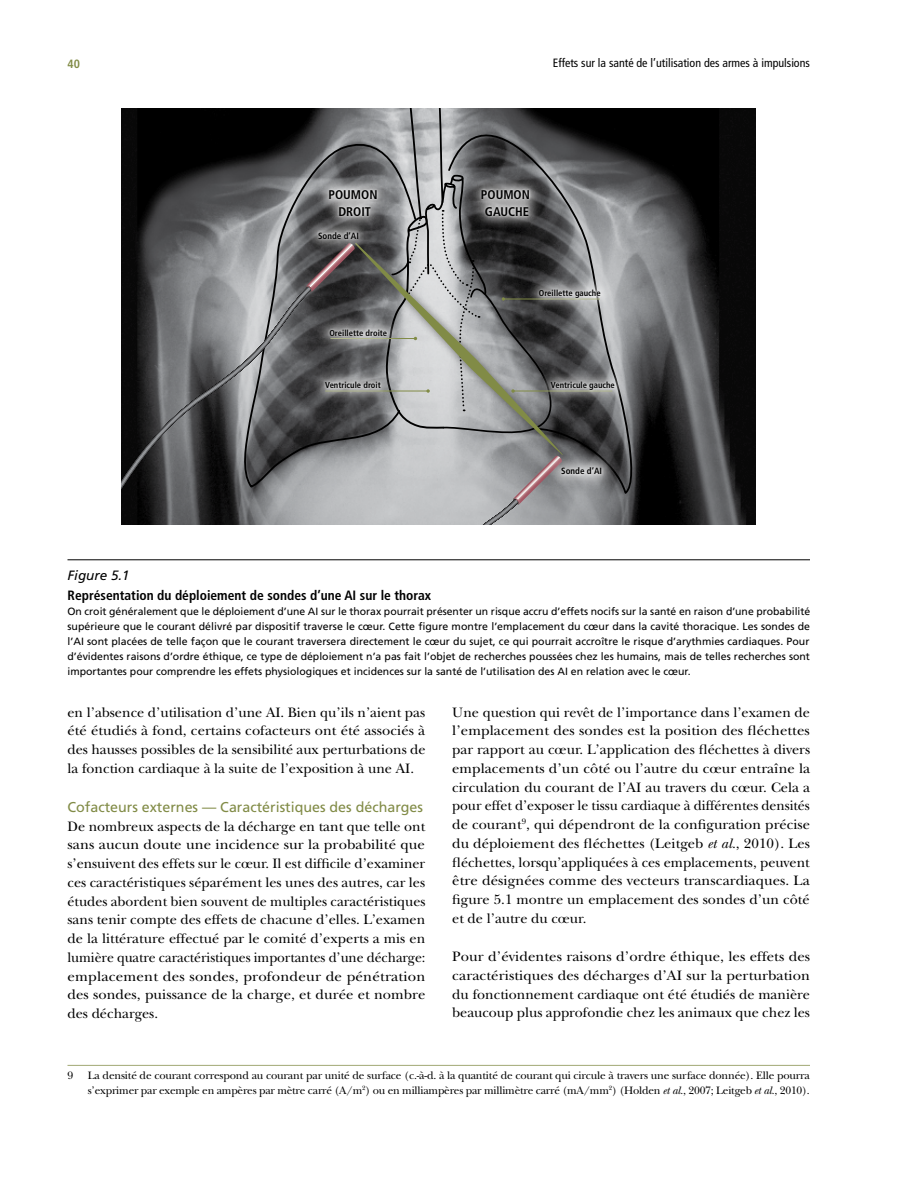
<style>
.page{position:relative;width:918px;height:1188px;background:#fff}
.page>*{position:absolute;margin:0;border:0;box-sizing:border-box;transform-origin:0 0}
.t1{font:14.25px/18.8px "New Baskerville Std";color:#000;text-align:justify}
.t2{font:14.25px/18.8px "New Baskerville Std";color:#000;text-align:justify;scale:1.04 1}
.t3{font:14.25px "Frutiger";color:#818b46}
.t4{font:700 condensed 13.5px "Frutiger";color:#000}
.t5{font:italic 13.5px "Frutiger";color:#000}
.t6{font:700 condensed 12.6px/17.1px "Frutiger";color:#000;text-align:center}
.t7{font:condensed 12px "Frutiger";color:#000}
.t8{font:700 condensed 12px "Frutiger";color:#818b46}
.t9{font:11.25px/14.2px "New Baskerville Std";letter-spacing:-.015em;color:#000}
.t10{font:10.5px/15px "Frutiger";color:#000;text-align:justify}
.t11{font:700 condensed 9px "Frutiger";color:#000}
.t12{font:700 condensed 8.55px "Frutiger";color:#000}
.s1{font-style:italic}
</style>
<div class="page">
<hr style="left:68px;top:1065px;width:742px;height:1px;background:#a1a873">
<hr style="left:68px;top:559px;width:742px;height:1px;background:#000">
<img style="left:122px;top:108px;width:634px;height:417px">
<svg style="left:570px;top:108px;width:71px;height:388px;background:#383839"></svg>
<svg style="left:241px;top:132px;width:64px;height:150px;background:#6b6c6e"></svg>
<svg style="left:122px;top:288px;width:183px;height:237px;background:#5a5b5d"></svg>
<svg style="left:305px;top:108px;width:265px;height:417px;background:#87888a"></svg>
<img style="left:300px;top:171px;width:333px;height:322px">
<img style="left:314px;top:184px;width:305px;height:296px">
<p class="t8" style="left:68px;top:56px;width:14px">40</p>
<p class="t7" style="left:553px;top:56px;width:259px">Effets sur la santé de l’utilisation des armes à impulsions</p>
<p class="t6" style="left:329px;top:186px;width:51px">POUMON<br>DROIT</p>
<p class="t11" style="left:318px;top:230px;width:42px">Sonde d’AI</p>
<p class="t12" style="left:329px;top:328px;width:59px">Oreillette droite</p>
<p class="t12" style="left:325px;top:380px;width:57px">Ventricule droit</p>
<p class="t6" style="left:481px;top:186px;width:51px">POUMON<br>GAUCHE</p>
<p class="t12" style="left:539px;top:288px;width:63px">Oreillette gauche</p>
<p class="t12" style="left:551px;top:380px;width:65px">Ventricule gauche</p>
<p class="t11" style="left:561px;top:465px;width:42px">Sonde d’AI</p>
<p class="t5" style="left:68px;top:568px;width:64px">Figure 5.1</p>
<p class="t4" style="left:68px;top:587px;width:365px">Représentation du déploiement de sondes d’une AI sur le thorax</p>
<p class="t10" style="left:68px;top:604px;width:744px">On croit généralement que le déploiement d’une AI sur le thorax pourrait présenter un risque accru d’effets nocifs sur la santé en raison d’une probabilité supérieure que le courant délivré par dispositif traverse le cœur. Cette figure montre l’emplacement du cœur dans la cavité thoracique. Les sondes de l’AI sont placées de telle façon que le courant traversera directement le cœur du sujet, ce qui pourrait accroître le risque d’arythmies cardiaques. Pour d’évidentes raisons d’ordre éthique, ce type de déploiement n’a pas fait l’objet de recherches poussées chez les humains, mais de telles recherches sont importantes pour comprendre les effets physiologiques et incidences sur la santé de l’utilisation des AI en relation avec le cœur.</p>
<p class="t1" style="left:68px;top:703px;width:360px">en l’absence d’utilisation d’une AI. Bien qu’ils n’aient pas été étudiés à fond, certains cofacteurs ont été associés à des hausses possibles de la sensibilité aux perturbations de la fonction cardiaque à la suite de l’exposition à une AI.</p>
<p class="t3" style="left:68px;top:799px;width:357px">Cofacteurs externes — Caractéristiques des décharges</p>
<p class="t1" style="left:68px;top:817px;width:360px">De nombreux aspects de la décharge en tant que telle ont sans aucun doute une incidence sur la probabilité que s’ensuivent des effets sur le cœur. Il est difficile d’examiner ces caractéristiques séparément les unes des autres, car les études abordent bien souvent de multiples caractéristiques sans tenir compte des effets de chacune d’elles. L’examen de la littérature effectué par le comité d’experts a mis en lumière quatre caractéristiques importantes d’une décharge: emplacement des sondes, profondeur de pénétration des sondes, puissance de la charge, et durée et nombre des décharges.</p>
<p class="t1" style="left:452px;top:703px;width:359px">Une question qui revêt de l’importance dans l’examen de l’emplacement des sondes est la position des fléchettes par rapport au cœur. L’application des fléchettes à divers emplacements d’un côté ou l’autre du cœur entraîne la circulation du courant de l’AI au travers du cœur. Cela a pour effet d’exposer le tissu cardiaque à différentes densités de courant<sup>9</sup>, qui dépendront de la configuration précise du déploiement des fléchettes (Leitgeb <span class="s1">et al.</span>, 2010). Les fléchettes, lorsqu’appliquées à ces emplacements, peuvent être désignées comme des vecteurs transcardiaques. La figure 5.1 montre un emplacement des sondes d’un côté et de l’autre du cœur.</p>
<p class="t2" style="left:452px;top:947px;width:346px">Pour d’évidentes raisons d’ordre éthique, les effets des caractéristiques des décharges d’AI sur la perturbation du fonctionnement cardiaque ont été étudiés de manière beaucoup plus approfondie chez les animaux que chez les</p>
<p class="t9" style="left:68px;top:1069px;width:7px">9</p>
<p class="t9" style="left:88px;top:1069px;width:724px">La densité de courant correspond au courant par unité de surface (c.-à-d. à la quantité de courant qui circule à travers une surface donnée). Elle pourra s’exprimer par exemple en ampères par mètre carré (A/m<sup>2</sup>) ou en milliampères par millimètre carré (mA/mm<sup>2</sup>) (Holden <span class="s1">et al.</span>, 2007; Leitgeb <span class="s1">et al.</span>, 2010).</p>
</div>
